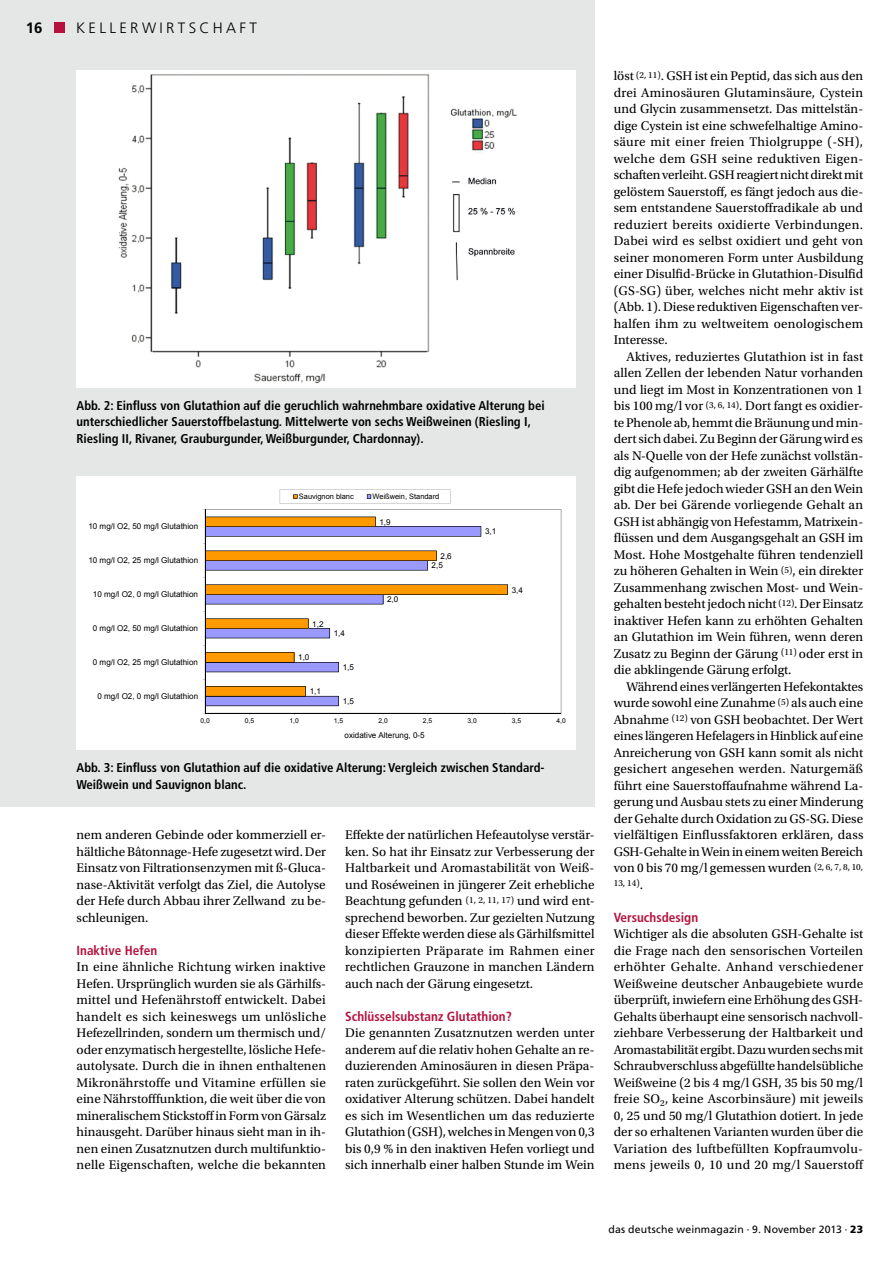
<style>
.page{position:relative;width:893px;height:1263px;background:#fff}
.page>*{position:absolute;margin:0;border:0;box-sizing:border-box;transform-origin:0 0}
.t1{font:300 15px "Frutiger LT Std";letter-spacing:.22em;color:#000}
.t2{font:700 15px "Frutiger LT Std";color:#000}
.t3{font:13.2px/16.5px "Utopia Std";color:#000;text-align:justify}
.t4{font:700 condensed 13.2px "Frutiger LT Std";color:#b5123e}
.t5{font:700 condensed 12.75px/16.5px "Frutiger LT Std";color:#000}
.t6{font:10.5px "Frutiger LT Std";letter-spacing:.015em;color:#000}
.t7{font:9.3px "Utopia Std";color:#000}
.t8{font:8.1px "Arial";color:#000}
.t9{font:7.5px "Arial";color:#000}
.t10{font:6.75px "Arial";color:#000}
.s1{font-size:13.2px}
.s2{font-stretch:condensed}
.s3{font-weight:900}
</style>
<div class="page">
<div style="left:0;top:0;width:595px;height:806px;background:#e5e6e6"></div>
<div style="left:55px;top:22px;width:10px;height:11px;background:#b5123e"></div>
<div style="left:77px;top:476px;width:499px;height:274px;background:#fff"></div>
<div style="left:77px;top:70px;width:499px;height:318px;background:#fff"></div>
<img style="left:118px;top:74px;width:399px;height:310px">
<svg style="left:205px;top:509px;width:356px;height:204px"></svg>
<svg style="left:206px;top:686px;width:133px;height:20px;background:#ba978e"></svg>
<svg style="left:206px;top:652px;width:133px;height:20px"></svg>
<svg style="left:206px;top:618px;width:124px;height:20px;background:#be9788"></svg>
<svg style="left:206px;top:584px;width:302px;height:20px"></svg>
<svg style="left:206px;top:550px;width:231px;height:20px;background:#c19277"></svg>
<svg style="left:206px;top:517px;width:275px;height:20px"></svg>
<hr style="left:205px;top:713px;width:356px;height:1px;background:#000">
<hr style="left:205px;top:510px;width:1px;height:203px;background:#000">
<svg style="left:280px;top:489px;width:170px;height:15px"></svg>
<p class="t2" style="left:26px;top:18px;width:18px">16</p>
<p class="t1" style="left:76px;top:19px;width:182px">KELLERWIRTSCHAFT</p>
<p class="t5" style="left:77px;top:397px;width:470px">Abb. 2: Einfluss von Glutathion auf die geruchlich wahrnehmbare oxidative Alterung bei unterschiedlicher Sauerstoffbelastung. Mittelwerte von sechs Weißweinen (Riesling I,<br>Riesling II, Rivaner, Grauburgunder, Weißburgunder, Chardonnay).</p>
<p class="t9" style="left:299px;top:491px;width:56px">Sauvignon blanc</p>
<p class="t9" style="left:373px;top:491px;width:68px">Weißwein, Standard</p>
<p class="t8" style="left:88px;top:521px;width:111px">10 mg/l O2, 50 mg/l Glutathion</p>
<p class="t8" style="left:379px;top:517px;width:13px">1,9</p>
<p class="t8" style="left:485px;top:526px;width:13px">3,1</p>
<p class="t8" style="left:88px;top:555px;width:111px">10 mg/l O2, 25 mg/l Glutathion</p>
<p class="t8" style="left:440px;top:550px;width:13px">2,6</p>
<p class="t8" style="left:432px;top:560px;width:13px">2,5</p>
<p class="t8" style="left:93px;top:589px;width:107px">10 mg/l O2, 0 mg/l Glutathion</p>
<p class="t8" style="left:387px;top:594px;width:13px">2,0</p>
<p class="t8" style="left:512px;top:584px;width:13px">3,4</p>
<p class="t8" style="left:93px;top:623px;width:107px">0 mg/l O2, 50 mg/l Glutathion</p>
<p class="t8" style="left:312px;top:618px;width:13px">1,2</p>
<p class="t8" style="left:334px;top:628px;width:13px">1,4</p>
<p class="t8" style="left:93px;top:657px;width:107px">0 mg/l O2, 25 mg/l Glutathion</p>
<p class="t8" style="left:298px;top:652px;width:13px">1,0</p>
<p class="t8" style="left:343px;top:662px;width:13px">1,5</p>
<p class="t8" style="left:97px;top:691px;width:102px">0 mg/l O2, 0 mg/l Glutathion</p>
<p class="t8" style="left:310px;top:686px;width:13px">1,1</p>
<p class="t8" style="left:343px;top:696px;width:13px">1,5</p>
<p class="t10" style="left:200px;top:716px;width:11px">0,0</p>
<p class="t10" style="left:245px;top:716px;width:11px">0,5</p>
<p class="t10" style="left:289px;top:716px;width:11px">1,0</p>
<p class="t10" style="left:334px;top:716px;width:11px">1,5</p>
<p class="t10" style="left:378px;top:716px;width:11px">2,0</p>
<p class="t10" style="left:423px;top:716px;width:11px">2,5</p>
<p class="t10" style="left:467px;top:716px;width:11px">3,0</p>
<p class="t10" style="left:512px;top:716px;width:11px">3,5</p>
<p class="t10" style="left:556px;top:716px;width:11px">4,0</p>
<p class="t8" style="left:345px;top:729px;width:82px">oxidative Alterung, 0-5</p>
<p class="t5" style="left:77px;top:760px;width:470px">Abb. 3: Einfluss von Glutathion auf die oxidative Alterung: Vergleich zwischen Standard-<br>Weißwein und Sauvignon blanc.</p>
<p class="t3" style="left:77px;top:827px;width:251px">nem anderen Gebinde oder kommerziell er&shy;hältliche Bâtonnage-Hefe zugesetzt wird. Der Einsatz von Filtrationsenzymen mit ß-Gluca&shy;nase-Aktivität verfolgt das Ziel, die Autolyse der Hefe durch Abbau ihrer Zellwand zu be&shy;schleunigen.</p>
<p class="t4" style="left:77px;top:942px;width:82px">Inaktive Hefen</p>
<p class="t3" style="left:77px;top:959px;width:251px">In eine ähnliche Richtung wirken inaktive Hefen. Ursprünglich wurden sie als Gärhilfs&shy;mittel und Hefenährstoff entwickelt. Dabei handelt es sich keineswegs um unlösliche Hefezellrinden, sondern um thermisch und/ oder enzymatisch hergestellte, lösliche Hefe&shy;autolysate. Durch die in ihnen enthaltenen Mikronährstoffe und Vitamine erfüllen sie eine Nährstofffunktion, die weit über die von mineralischem Stickstoff in Form von Gärsalz hinausgeht. Darüber hinaus sieht man in ih&shy;nen einen Zusatznutzen durch multifunktio&shy;nelle Eigenschaften, welche die bekannten</p>
<p class="t3" style="left:345px;top:827px;width:251px">Effekte der natürlichen Hefeautolyse verstär&shy;ken. So hat ihr Einsatz zur Verbesserung der Haltbarkeit und Aromastabilität von Weiß&shy;und Roséweinen in jüngerer Zeit erhebliche Beachtung gefunden <sup>(1,</sup> <sup>2,</sup> <sup>11,</sup> <sup>17)</sup> und wird ent&shy;sprechend beworben. Zur gezielten Nutzung dieser Effekte werden diese als Gärhilfsmittel konzipierten Präparate im Rahmen einer rechtlichen Grauzone in manchen Ländern auch nach der Gärung eingesetzt.</p>
<p class="t4" style="left:345px;top:1008px;width:168px">Schlüsselsubstanz Glutathion?</p>
<p class="t3" style="left:345px;top:1025px;width:251px">Die genannten Zusatznutzen werden unter anderem auf die relativ hohen Gehalte an re&shy;duzierenden Aminosäuren in diesen Präpa&shy;raten zurückgeführt. Sie sollen den Wein vor oxidativer Alterung schützen. Dabei handelt es sich im Wesentlichen um das reduzierte Glutathion (GSH), welches in Mengen von 0,3 bis 0,9 % in den inaktiven Hefen vorliegt und sich innerhalb einer halben Stunde im Wein</p>
<p class="t3" style="left:614px;top:68px;width:251px">löst <sup>(2,</sup> <sup>11)</sup>. GSH ist ein Peptid, das sich aus den drei Aminosäuren Glutaminsäure, Cystein und Glycin zusammensetzt. Das mittelstän&shy;dige Cystein ist eine schwefelhaltige Amino&shy;säure mit einer freien Thiolgruppe (-SH), welche dem GSH seine reduktiven Eigen&shy;schaften verleiht. GSH reagiert nicht direkt mit gelöstem Sauerstoff, es fängt jedoch aus die&shy;sem entstandene Sauerstoffradikale ab und reduziert bereits oxidierte Verbindungen.<br>Dabei wird es selbst oxidiert und geht von seiner monomeren Form unter Ausbildung einer Disulfid-Brücke in Glutathion-Disulfid (GS-SG) über, welches nicht mehr aktiv ist (Abb. 1). Diese reduktiven Eigenschaften ver&shy;halfen ihm zu weltweitem oenologischem Interesse.</p>
<p class="t3" style="left:614px;top:348px;width:251px;text-indent:13px">Aktives, reduziertes Glutathion ist in fast allen Zellen der lebenden Natur vorhanden und liegt im Most in Konzentrationen von 1 bis 100 mg/l vor <sup>(3,</sup> <sup>6,</sup> <sup>14)</sup>. Dort fangt es oxidier&shy;te Phenole ab, hemmt die Bräunung und min&shy;dert sich dabei. Zu Beginn der Gärung wird es als N-Quelle von der Hefe zunächst vollstän&shy;dig aufgenommen; ab der zweiten Gärhälfte gibt die Hefe jedoch wieder GSH an den Wein ab. Der bei Gärende vorliegende Gehalt an GSH ist abhängig von Hefestamm, Matrixein&shy;flüssen und dem Ausgangsgehalt an GSH im Most. Hohe Mostgehalte führen tendenziell zu höheren Gehalten in Wein <sup>(5)</sup>, ein direkter Zusammenhang zwischen Most- und Wein&shy;gehalten besteht jedoch nicht <sup>(12)</sup>. Der Einsatz inaktiver Hefen kann zu erhöhten Gehalten an Glutathion im Wein führen, wenn deren Zusatz zu Beginn der Gärung <sup>(11)</sup> oder erst in die abklingende Gärung erfolgt.</p>
<p class="t3" style="left:614px;top:678px;width:251px;text-indent:13px">Während eines verlängerten Hefekontaktes wurde sowohl eine Zunahme <sup>(5)</sup> als auch eine Abnahme <sup>(12)</sup> von GSH beobachtet. Der Wert eines längeren Hefelagers in Hinblick auf eine Anreicherung von GSH kann somit als nicht gesichert angesehen werden. Naturgemäß führt eine Sauerstoffaufnahme während La&shy;gerung und Ausbau stets zu einer Minderung der Gehalte durch Oxidation zu GS-SG. Diese vielfältigen Einflussfaktoren erklären, dass GSH-Gehalte in Wein in einem weiten Bereich von 0 bis 70 mg/l gemessen wurden <sup>(2,</sup> <sup>6,</sup> <sup>7,</sup> <sup>8,</sup> <sup>10,</sup></p>
<p class="t7" style="left:614px;top:878px;width:31px">13, 14)<span class="s1">.</span></p>
<p class="t4" style="left:614px;top:909px;width:86px">Versuchsdesign</p>
<p class="t3" style="left:614px;top:926px;width:251px">Wichtiger als die absoluten GSH-Gehalte ist die Frage nach den sensorischen Vorteilen erhöhter Gehalte. Anhand verschiedener Weißweine deutscher Anbaugebiete wurde überprüft, inwiefern eine Erhöhung des GSH-Gehalts überhaupt eine sensorisch nachvoll&shy;ziehbare Verbesserung der Haltbarkeit und Aromastabilität ergibt. Dazu wurden sechs mit Schraubverschluss abgefüllte handelsübliche Weißweine (2 bis 4 mg/l GSH, 35 bis 50 mg/l freie SO<sub>2</sub>, keine Ascorbinsäure) mit jeweils 0, 25 und 50 mg/l Glutathion dotiert. In jede der so erhaltenen Varianten wurden über die Variation des luftbefüllten Kopfraumvolu&shy;mens jeweils 0, 10 und 20 mg/l Sauerstoff</p>
<p class="t6" style="left:608px;top:1223px;width:256px">das deutsche weinmagazin <span class="s2">·</span> 9. November 2013 <span class="s2">·</span> <span class="s3">23</span></p>
</div>
